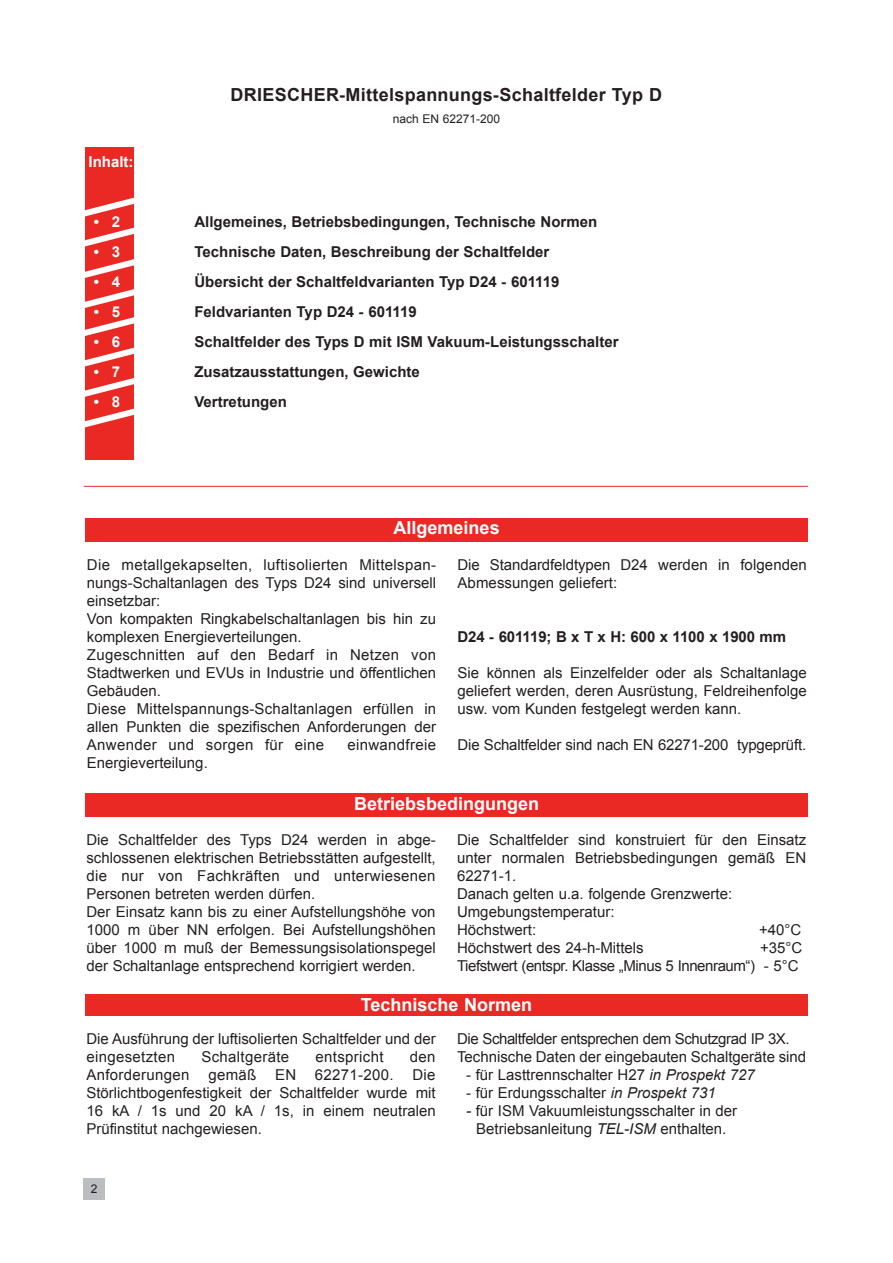
<style>
.page{position:relative;width:893px;height:1263px;background:#fff}
.page>*{position:absolute;margin:0;border:0;box-sizing:border-box;transform-origin:0 0}
.t1{font:700 18px "Arial";color:#fff}
.t2{font:700 18px "Arial";letter-spacing:.015em;color:#231f20}
.t3{font:15px/18px "Arial";color:#231f20}
.t4{font:700 15px "Arial";color:#231f20}
.t5{font:15px/18px "Arial";letter-spacing:-.03em;color:#231f20;text-align:right}
.t6{font:15px "Arial";letter-spacing:.02em;color:#231f20}
.t7{font:700 15px "Arial";color:#fff}
.t8{font:12px "Arial";color:#231f20}
.s1{font-style:italic}
</style>
<div class="page">
<div style="left:85px;top:148px;width:49px;height:312px;background:#ea2924"></div>
<div style="left:83px;top:1178px;width:22px;height:21px;background:#bcbdc0"></div>
<svg style="left:85px;top:197px;width:49px;height:231px"></svg>
<hr style="left:84px;top:486px;width:724px;height:1px;background:#ea2924">
<div style="left:85px;top:518px;width:723px;height:24px;background:#ea2924"></div>
<div style="left:85px;top:793px;width:723px;height:24px;background:#ea2924"></div>
<div style="left:85px;top:994px;width:723px;height:22px;background:#ea2924"></div>
<p class="t7" style="left:89px;top:153px;width:46px">Inhalt:</p>
<p class="t2" style="left:231px;top:85px;width:433px">DRIESCHER-Mittelspannungs-Schaltfelder Typ D</p>
<p class="t8" style="left:393px;top:112px;width:109px">nach EN 62271-200</p>
<p class="t7" style="left:94px;top:213px;width:28px">• 2</p>
<p class="t4" style="left:194px;top:213px;width:404px">Allgemeines, Betriebsbedingungen, Technische Normen</p>
<p class="t7" style="left:94px;top:243px;width:28px">• 3</p>
<p class="t4" style="left:194px;top:243px;width:356px">Technische Daten, Beschreibung der Schaltfelder</p>
<p class="t7" style="left:94px;top:273px;width:28px">• 4</p>
<p class="t4" style="left:194px;top:273px;width:366px">Übersicht der Schaltfeldvarianten Typ D24 - 601119</p>
<p class="t7" style="left:94px;top:303px;width:28px">• 5</p>
<p class="t4" style="left:194px;top:303px;width:224px">Feldvarianten Typ D24 - 601119</p>
<p class="t7" style="left:94px;top:333px;width:28px">• 6</p>
<p class="t4" style="left:194px;top:333px;width:426px">Schaltfelder des Typs D mit ISM Vakuum-Leistungsschalter</p>
<p class="t7" style="left:94px;top:363px;width:28px">• 7</p>
<p class="t4" style="left:194px;top:363px;width:227px">Zusatzausstattungen, Gewichte</p>
<p class="t7" style="left:94px;top:393px;width:28px">• 8</p>
<p class="t4" style="left:194px;top:393px;width:94px">Vertretungen</p>
<p class="t1" style="left:394px;top:518px;width:108px">Allgemeines</p>
<p class="t3" style="left:87px;top:556px;width:351px">Die metallgekapselten, luftisolierten Mittelspan&shy;nungs-Schaltanlagen des Typs D24 sind universell einsetzbar:<br>Von kompakten Ringkabelschaltanlagen bis hin zu komplexen Energieverteilungen.<br>Zugeschnitten auf den Bedarf in Netzen von Stadtwerken und EVUs in Industrie und öffentlichen Gebäuden.<br>Diese Mittelspannungs-Schaltanlagen erfüllen in allen Punkten die spezifischen Anforderungen der Anwender und sorgen für eine</p>
<p class="t6" style="left:347px;top:736px;width:90px">einwandfreie</p>
<p class="t3" style="left:87px;top:754px;width:122px">Energieverteilung.</p>
<p class="t3" style="left:457px;top:556px;width:351px">Die Standardfeldtypen D24 werden in folgenden<br>Abmessungen geliefert:</p>
<p class="t4" style="left:457px;top:628px;width:330px">D24 - 601119; B x T x H: 600 x 1100 x 1900 mm</p>
<p class="t3" style="left:457px;top:664px;width:351px;text-align:justify">Sie können als Einzelfelder oder als Schaltanlage geliefert werden, deren Ausrüstung, Feldreihenfolge usw. vom Kunden festgelegt werden kann.</p>
<p class="t3" style="left:457px;top:736px;width:350px">Die Schaltfelder sind nach EN 62271-200 typgeprüft.</p>
<p class="t1" style="left:354px;top:793px;width:187px">Betriebsbedingungen</p>
<p class="t3" style="left:86px;top:830px;width:351px">Die Schaltfelder des Typs D24 werden in abge&shy;schlossenen elektrischen Betriebsstätten aufgestellt, die nur von Fachkräften und unterwiesenen Personen betreten werden dürfen.<br>Der Einsatz kann bis zu einer Aufstellungshöhe von 1000 m über NN erfolgen. Bei Aufstellungshöhen über 1000 m muß der Bemessungsisolationspegel der Schaltanlage entsprechend korrigiert werden.</p>
<p class="t3" style="left:457px;top:830px;width:351px">Die Schaltfelder sind konstruiert für den Einsatz unter normalen Betriebsbedingungen gemäß EN<br>62271-1.<br>Danach gelten u.a. folgende Grenzwerte:<br>Umgebungstemperatur:<br>Höchstwert:</p>
<p class="t3" style="left:759px;top:920px;width:44px">+40°C</p>
<p class="t5" style="left:457px;top:938px;width:347px">+35°C<br>Tiefstwert (entspr. Klasse „Minus 5 Innenraum“) - 5°C</p>
<p class="t3" style="left:457px;top:938px;width:188px">Höchstwert des 24-h-Mittels</p>
<p class="t1" style="left:361px;top:994px;width:173px">Technische Normen</p>
<p class="t3" style="left:86px;top:1030px;width:351px">Die Ausführung der luftisolierten Schaltfelder und der eingesetzten</p>
<p class="t6" style="left:201px;top:1049px;width:89px">Schaltgeräte</p>
<p class="t6" style="left:316px;top:1049px;width:69px">entspricht</p>
<p class="t3" style="left:86px;top:1048px;width:351px;text-align:justify;text-indent:323px">den Anforderungen gemäß EN 62271-200. Die Störlichtbogenfestigkeit der Schaltfelder wurde mit 16 kA / 1s und 20 kA / 1s, in einem neutralen Prüfinstitut nachgewiesen.</p>
<p class="t8" style="left:91px;top:1182px;width:8px">2</p>
<p class="t3" style="left:457px;top:1030px;width:351px">Die Schaltfelder entsprechen dem Schutzgrad IP 3X.<br>Technische Daten der eingebauten Schaltgeräte sind</p>
<p class="t3" style="left:466px;top:1066px;width:290px">- für Lasttrennschalter H27 <span class="s1">in Prospekt 727</span></p>
<p class="t3" style="left:466px;top:1084px;width:251px">- für Erdungsschalter <span class="s1">in Prospekt 731</span></p>
<p class="t3" style="left:466px;top:1102px;width:273px;text-align:center"><span class="s1">-</span> für ISM Vakuumleistungsschalter in der<br>Betriebsanleitung <span class="s1">TEL-ISM</span> enthalten.</p>
</div>
